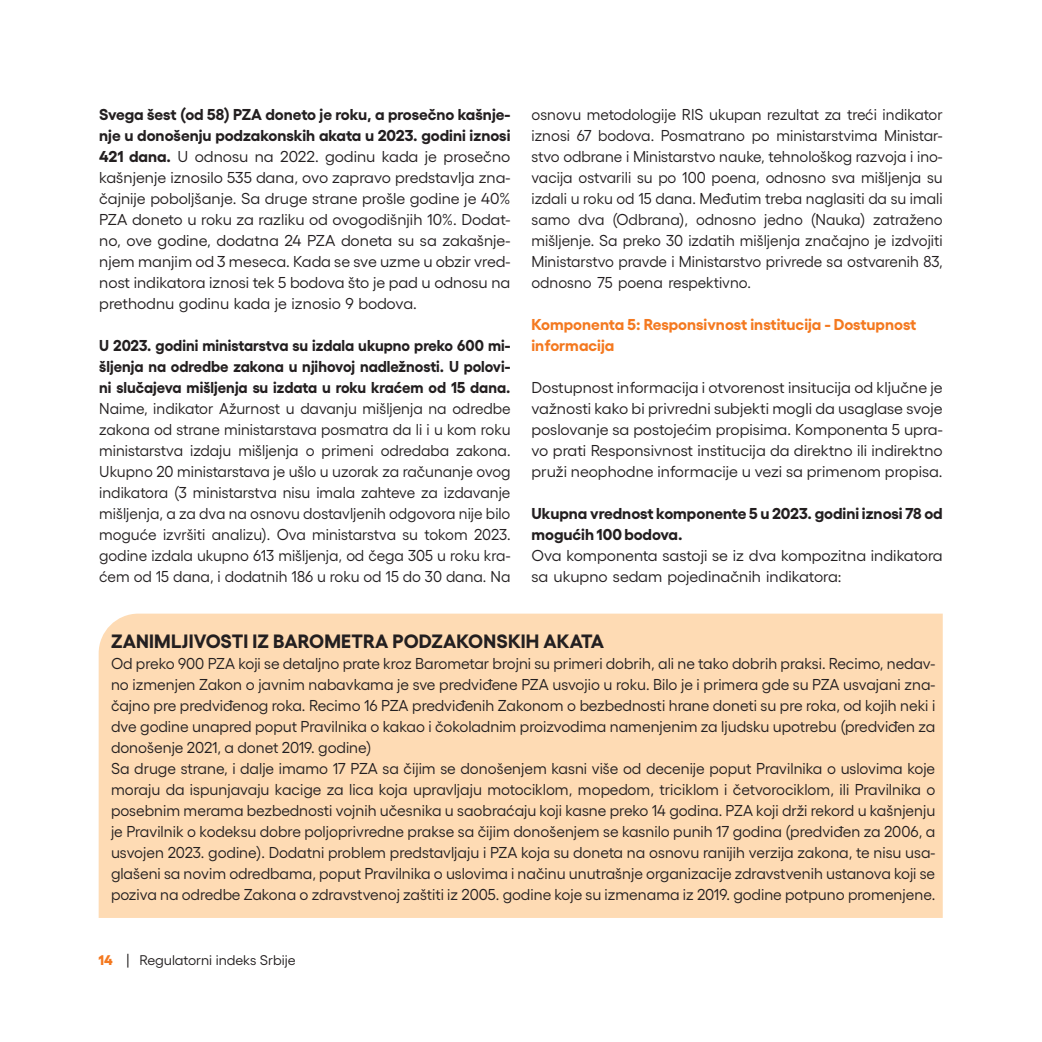
<style>
.page{position:relative;width:1042px;height:1042px;background:#fff}
.page>*{position:absolute;margin:0;border:0;box-sizing:border-box;transform-origin:0 0}
.t1{font:700 19.25px "Gellix";letter-spacing:.01em;color:#231f20}
.t2{font:15.75px/21px "Gellix";color:#231f20;text-align:justify}
.t3{font:15.75px/21px "Gellix";color:#231f20;text-align:justify;scale:.96 1}
.t4{font:700 15.75px/21px "Gellix";color:#231f20;text-align:justify;scale:.96 1}
.t5{font:700 15.75px/21px "Gellix";color:#231f20}
.t6{font:700 15.75px/21px "Gellix";color:#f47920}
.t7{font:14px "Gellix";color:#231f20}
.s1{font-weight:700}
.s2{font-weight:800;color:#f47920}
</style>
<div class="page">
<div style="left:99px;top:613px;width:844px;height:305px;background:#fedbb4"></div>
<p class="t2" style="left:99px;top:103px;width:413px"><span class="s1">Svega šest (od 58) PZA doneto je roku, a prosečno kašnje&shy;nje u donošenju podzakonskih akata u 2023. godini iznosi 421 dana.</span> U odnosu na 2022. godinu kada je prosečno kašnjenje iznosilo 535 dana, ovo zapravo predstavlja zna&shy;čajnije poboljšanje. Sa druge strane prošle godine je 40% PZA doneto u roku za razliku od ovogodišnjih 10%. Dodat&shy;no, ove godine, dodatna 24 PZA doneta su sa zakašnje&shy;njem manjim od 3 meseca. Kada se sve uzme u obzir vred&shy;nost indikatora iznosi tek 5 bodova što je pad u odnosu na prethodnu godinu kada je iznosio 9 bodova.</p>
<p class="t4" style="left:99px;top:333px;width:430px">U 2023. godini ministarstva su izdala ukupno preko 600 mi&shy;šljenja na odredbe zakona u njihovoj nadležnosti. U polovi&shy;ni slučajeva mišljenja su izdata u roku kraćem od 15 dana.</p>
<p class="t3" style="left:99px;top:397px;width:430px">Naime, indikator Ažurnost u davanju mišljenja na odredbe zakona od strane ministarstava posmatra da li i u kom roku ministarstva izdaju mišljenja o primeni odredaba zakona.<br>Ukupno 20 ministarstava je ušlo u uzorak za računanje ovog indikatora (3 ministarstva nisu imala zahteve za izdavanje mišljenja, a za dva na osnovu dostavljenih odgovora nije bilo moguće izvršiti analizu). Ova ministarstva su tokom 2023. godine izdala ukupno 613 mišljenja, od čega 305 u roku kra&shy;ćem od 15 dana, i dodatnih 186 u roku od 15 do 30 dana. Na</p>
<p class="t3" style="left:531px;top:103px;width:430px">osnovu metodologije RIS ukupan rezultat za treći indikator iznosi 67 bodova. Posmatrano po ministarstvima Ministar&shy;stvo odbrane i Ministarstvo nauke, tehnološkog razvoja i ino&shy;vacija ostvarili su po 100 poena, odnosno sva mišljenja su izdali u roku od 15 dana. Međutim treba naglasiti da su imali samo dva (Odbrana), odnosno jedno (Nauka) zatraženo mišljenje. Sa preko 30 izdatih mišljenja značajno je izdvojiti Ministarstvo pravde i Ministarstvo privrede sa ostvarenih 83, odnosno 75 poena respektivno.</p>
<p class="t6" style="left:531px;top:312px;width:386px">Komponenta 5: Responsivnost institucija - Dostupnost informacija</p>
<p class="t2" style="left:531px;top:376px;width:413px">Dostupnost informacija i otvorenost insitucija od ključne je važnosti kako bi privredni subjekti mogli da usaglase svoje poslovanje sa postojećim propisima. Komponenta 5 upra&shy;vo prati Responsivnost institucija da direktno ili indirektno pruži neophodne informacije u vezi sa primenom propisa.</p>
<p class="t5" style="left:531px;top:501px;width:413px">Ukupna vrednost komponente 5 u 2023. godini iznosi 78 od mogućih 100 bodova.</p>
<p class="t2" style="left:531px;top:544px;width:413px">Ova komponenta sastoji se iz dva kompozitna indikatora sa ukupno sedam pojedinačnih indikatora:</p>
<p class="t1" style="left:111px;top:626px;width:494px">ZANIMLJIVOSTI IZ BAROMETRA PODZAKONSKIH AKATA</p>
<p class="t2" style="left:111px;top:651px;width:826px;text-align:left">Od preko 900 PZA koji se detaljno prate kroz Barometar brojni su primeri dobrih, ali ne tako dobrih praksi. Recimo, nedav&shy;no izmenjen Zakon o javnim nabavkama je sve predviđene PZA usvojio u roku. Bilo je i primera gde su PZA usvajani zna&shy;čajno pre predviđenog roka. Recimo 16 PZA predviđenih Zakonom o bezbednosti hrane doneti su pre roka, od kojih neki i dve godine unapred poput Pravilnika o kakao i čokoladnim proizvodima namenjenim za ljudsku upotrebu (predviđen za donošenje 2021, a donet 2019. godine)<br>Sa druge strane, i dalje imamo 17 PZA sa čijim se donošenjem kasni više od decenije poput Pravilnika o uslovima koje moraju da ispunjavaju kacige za lica koja upravljaju motociklom, mopedom, triciklom i četvorociklom, ili Pravilnika o posebnim merama bezbednosti vojnih učesnika u saobraćaju koji kasne preko 14 godina. PZA koji drži rekord u kašnjenju je Pravilnik o kodeksu dobre poljoprivredne prakse sa čijim donošenjem se kasnilo punih 17 godina (predviđen za 2006, a usvojen 2023. godine). Dodatni problem predstavljaju i PZA koja su doneta na osnovu ranijih verzija zakona, te nisu usa&shy;glašeni sa novim odredbama, poput Pravilnika o uslovima i načinu unutrašnje organizacije zdravstvenih ustanova koji se poziva na odredbe Zakona o zdravstvenoj zaštiti iz 2005. godine koje su izmenama iz 2019. godine potpuno promenjene.</p>
<p class="t7" style="left:99px;top:949px;width:198px"><span class="s2">14</span> | Regulatorni indeks Srbije</p>
</div>
